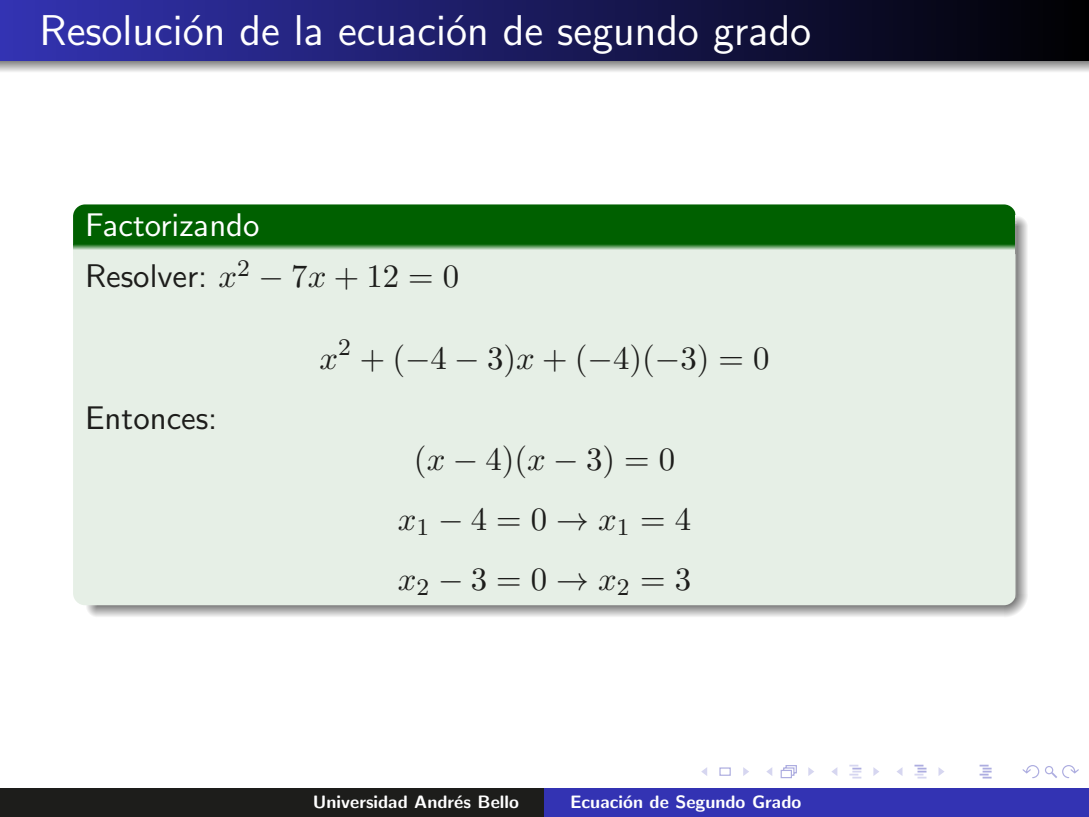
<style>
.page{position:relative;width:1089px;height:817px;background:#fff}
.page>*{position:absolute;margin:0;border:0;box-sizing:border-box;transform-origin:0 0}
.t1{font:42.9px "CMSS12";color:#fff}
.t2{font:32.7px/60px "CMR10";color:#1d1d1b;text-align:center}
.t3{font:32.7px/51.3px "CMSS10";color:#fff}
.t4{font:32.7px "CMSS10";color:#1d1d1b}
.t5{font:18px "CMSSBX10";color:#fff}
.s1{color:#1d1d1b}
.s2{font-family:"CMMI10";color:#1d1d1b}
.s3{font-family:"CMSY10";color:#1d1d1b}
.s4{font-family:"CMR10";color:#1d1d1b}
.s5{font-family:"CMMI10"}
.s6{font-family:"CMSY10"}
</style>
<div class="page">
<div style="left:719px;top:767px;width:11px;height:8px;border:1px solid #adade0"></div>
<svg style="left:701px;top:767px;width:6px;height:9px"></svg>
<svg style="left:743px;top:767px;width:6px;height:9px"></svg>
<svg style="left:766px;top:765px;width:48px;height:13px"></svg>
<svg style="left:831px;top:764px;width:48px;height:14px"></svg>
<svg style="left:897px;top:764px;width:47px;height:14px"></svg>
<svg style="left:979px;top:764px;width:12px;height:14px"></svg>
<svg style="left:1022px;top:765px;width:57px;height:14px"></svg>
<div style="left:0;top:0;width:1089px;height:61px;background:linear-gradient(to right,#3333b3,#000001)"></div>
<svg style="left:0;top:60px;width:1089px;height:12px"></svg>
<div style="left:73px;top:204px;width:942px;height:40px;background:#006000"></div>
<svg style="left:73px;top:244px;width:942px;height:10px"></svg>
<svg style="left:86px;top:605px;width:11px;height:12px"></svg>
<svg style="left:1003px;top:593px;width:24px;height:24px"></svg>
<svg style="left:97px;top:605px;width:906px;height:12px"></svg>
<svg style="left:1016px;top:216px;width:11px;height:11px"></svg>
<svg style="left:1016px;top:227px;width:11px;height:366px"></svg>
<div style="left:73px;top:254px;width:942px;height:351px;background:#e6efe6"></div>
<hr style="left:1015px;top:224px;width:1px;height:373px;background:#9d9d9c">
<div style="left:0;top:787px;width:544px;height:29px;background:#1d1d1b"></div>
<div style="left:544px;top:787px;width:545px;height:29px;background:#3333b3"></div>
<h1 class="t1" style="left:40px;top:12px;width:773px">Resoluci´on de la ecuaci´on de segundo grado</h1>
<p class="t3" style="left:85px;top:202px;width:375px">Factorizando<br><span class="s1">Resolver:</span> <span class="s2">x</span><sup>2</sup> <span class="s3">−</span> <span class="s4">7</span><span class="s2">x</span> <span class="s4">+ 12 = 0</span></p>
<p class="t4" style="left:85px;top:404px;width:134px">Entonces:</p>
<p class="t2" style="left:319px;top:330px;width:451px"><span class="s5">x</span><sup>2</sup> + (<span class="s6">−</span>4 <span class="s6">−</span> 3)<span class="s5">x</span> + (<span class="s6">−</span>4)(<span class="s6">−</span>3) = 0</p>
<p class="t2" style="left:398px;top:431px;width:295px">(<span class="s5">x</span><span class="s6">−</span>4)(<span class="s5">x</span><span class="s6">−</span>3)=0 <span class="s5">x</span><sub>1</sub><span class="s6">−</span>4=0<span class="s6">→</span><span class="s5">x</span><sub>1</sub> =4 <span class="s5">x</span><sub>2</sub><span class="s6">−</span>3=0<span class="s6">→</span><span class="s5">x</span><sub>2</sub> =3</p>
<p class="t5" style="left:313px;top:793px;width:207px">Universidad Andr´es Bello</p>
<p class="t5" style="left:570px;top:793px;width:233px">Ecuaci´on de Segundo Grado</p>
</div>
